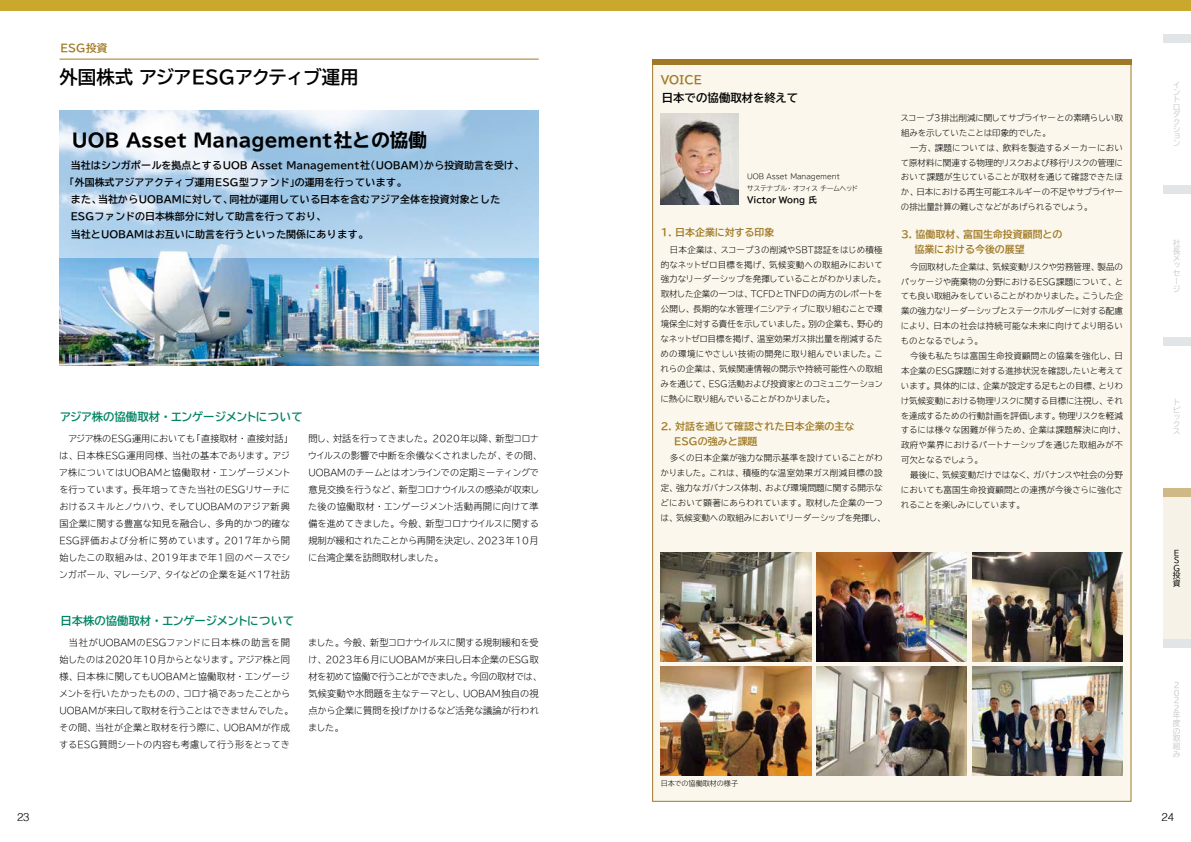
<style>
.page{position:relative;width:1191px;height:842px;background:#fff}
.page>*{position:absolute;margin:0;border:0;box-sizing:border-box;transform-origin:0 0}
.t1{font:700 expanded 18.4px "TBUD Go Std";color:#000}
.t2{font:700 18.4px "TBUD Go Std";color:#000}
.t3{font:700 11.3px "TBUD Go Std";color:#008463}
.t4{font:700 11.3px "TBUD Go Std";color:#000}
.t5{font:700 11.3px "TBUD Go Std";color:#9f7925}
.t6{font:300 11.3px "Helvetica";color:#000}
.t7{font:700 10.6px "TBUD Go Std";color:#9f7925}
.t8{font:700 9.9px "TBUD Go Std";color:#000}
.t9{font:700 9.9px/14.9px "TBUD Go Std";color:#9f7925}
.t10{font:300 9.2px/17px "TBUD Go Std Super";color:#000}
.t11{font:300 8.5px/14.9px "TBUD Go Std Super";color:#000}
.t12{font:700 8.5px "TBUD Go Std";color:#000}
.t13{font:7.8px/7.6px "TBUD Go Std";color:#c9caca}
.t14{font:7.8px/7.6px "TBUD Go Std";color:#000}
.t15{font:300 7.1px/11.3px "TBUD Go Std Super";color:#000}
</style>
<div class="page">
<div style="left:1162px;top:488px;width:29px;height:151px;background:#f6f2e8"></div>
<div style="left:1162px;top:34px;width:29px;height:9px;background:#e1e5e8"></div>
<div style="left:1162px;top:185px;width:29px;height:9px;background:#e1e5e8"></div>
<div style="left:1162px;top:337px;width:29px;height:8px;background:#e1e5e8"></div>
<div style="left:1162px;top:488px;width:29px;height:9px;background:#cfb987"></div>
<div style="left:1162px;top:639px;width:29px;height:9px;background:#e1e5e8"></div>
<div style="left:0;top:0;width:1191px;height:11px;background:#caa72d"></div>
<div style="left:652px;top:60px;width:479px;height:742px;background:#fbf7ec;border:1px solid #9f7925"></div>
<img style="left:60px;top:258px;width:478px;height:108px">
<svg style="left:59px;top:111px;width:480px;height:147px;background:#b5d3ec"></svg>
<hr style="left:60px;top:59px;width:479px;height:1px;background:#9f7925">
<img style="left:660px;top:113px;width:78px;height:91px">
<div style="left:652px;top:60px;width:479px;height:5px;background:#9f7925"></div>
<img style="left:660px;top:553px;width:151px;height:108px">
<img style="left:660px;top:667px;width:151px;height:108px">
<img style="left:816px;top:553px;width:151px;height:108px">
<img style="left:816px;top:667px;width:151px;height:108px">
<img style="left:972px;top:553px;width:151px;height:108px">
<img style="left:972px;top:667px;width:151px;height:108px">
<p class="t7" style="left:61px;top:39px;width:48px">ESG投資</p>
<h1 class="t2" style="left:60px;top:62px;width:301px">外国株式 アジアESGアクティブ運用</h1>
<h1 class="t1" style="left:72px;top:129px;width:356px">UOB Asset Management社との協働</h1>
<p class="t8" style="left:71px;top:158px;width:455px">当社はシンガポールを拠点とするUOB Asset Management社（UOBAM）から投資助言を受け、</p>
<p class="t8" style="left:64px;top:175px;width:344px">「外国株式アジアアクティブ運用ESG型ファンド」の運用を行っています。</p>
<p class="t8" style="left:71px;top:192px;width:431px">また、当社からUOBAMに対して、同社が運用している日本を含むアジア全体を投資対象とした</p>
<p class="t8" style="left:71px;top:209px;width:257px">ESGファンドの日本株部分に対して助言を行っており、</p>
<p class="t8" style="left:71px;top:226px;width:299px">当社とUOBAMはお互いに助言を行うといった関係にあります。</p>
<h2 class="t3" style="left:60px;top:408px;width:244px">アジア株の協働取材・エンゲージメントについて</h2>
<p class="t10" style="left:59px;top:429px;width:236px;text-indent:9px">アジア株のESG運用においても「直接取材・直接対話」は、日本株ESG運用同様、当社の基本であります。アジア株についてはUOBAMと協働取材・エンゲージメントを行っています。長年培ってきた当社のESGリサーチにおけるスキルとノウハウ、そしてUOBAMのアジア新興国企業に関する豊富な知見を融合し、多角的かつ的確な<br>ESG評価および分析に努めています。2017年から開始したこの取組みは、2019年まで年1回のペースでシンガポール、マレーシア、タイなどの企業を延べ17社訪</p>
<h2 class="t3" style="left:61px;top:612px;width:235px">日本株の協働取材・エンゲージメントについて</h2>
<p class="t10" style="left:59px;top:634px;width:236px;text-indent:10px">当社がUOBAMのESGファンドに日本株の助言を開始したのは2020年10月からとなります。アジア株と同様、日本株に関してもUOBAMと協働取材・エンゲージメントを行いたかったものの、コロナ禍であったことから<br>UOBAMが来日して取材を行うことはできませんでした。その間、当社が企業と取材を行う際に、UOBAMが作成するＥＳＧ質問シートの内容も考慮して行う形をとってき</p>
<p class="t10" style="left:308px;top:429px;width:236px">問し、対話を行ってきました。2020年以降、新型コロナウイルスの影響で中断を余儀なくされましたが、その間、<br>UOBAMのチームとはオンラインでの定期ミーティングで意見交換を行うなど、新型コロナウイルスの感染が収束した後の協働取材・エンゲージメント活動再開に向けて準備を進めてきました。今般、新型コロナウイルスに関する規制が緩和されたことから再開を決定し、2023年10月に台湾企業を訪問取材しました。</p>
<p class="t10" style="left:308px;top:634px;width:236px">ました。今般、新型コロナウイルスに関する規制緩和を受け、2023年6月にUOBAMが来日し日本企業のESG取材を初めて協働で行うことができました。今回の取材では、気候変動や水問題を主なテーマとし、UOBAM独自の視点から企業に質問を投げかけるなど活発な議論が行われました。</p>
<h2 class="t5" style="left:660px;top:70px;width:43px">VOICE</h2>
<h2 class="t4" style="left:661px;top:89px;width:138px">日本での協働取材を終えて</h2>
<p class="t15" style="left:747px;top:171px;width:113px">UOB Asset Management<br>サステナブル・オフィス チームヘッド</p>
<p class="t12" style="left:747px;top:193px;width:71px">Victor Wong 氏</p>
<p class="t9" style="left:660px;top:225px;width:115px">1. 日本企業に対する印象</p>
<p class="t11" style="left:660px;top:242px;width:227px;text-indent:9px">日本企業は、スコープ3の削減やSBT認証をはじめ積極的なネットゼロ目標を掲げ、気候変動への取組みにおいて強力なリーダーシップを発揮していることがわかりました。取材した企業の一つは、TCFDとTNFDの両方のレポートを公開し、長期的な水管理イニシアティブに取り組むことで環境保全に対する責任を示していました。別の企業も、野心的なネットゼロ目標を掲げ、温室効果ガス排出量を削減するための環境にやさしい技術の開発に取り組んでいました。これらの企業は、気候関連情報の開示や持続可能性への取組みを通じて、ESG活動および投資家とのコミュニケーションに熱心に取り組んでいることがわかりました。</p>
<p class="t9" style="left:674px;top:419px;width:182px;text-indent:-13px">2. 対話を通じて確認された日本企業の主な<br>ESGの強みと課題</p>
<p class="t11" style="left:660px;top:450px;width:227px;text-indent:9px">多くの日本企業が強力な開示基準を設けていることがわかりました。これは、積極的な温室効果ガス削減目標の設定、強力なガバナンス体制、および環境問題に関する開示などにおいて顕著にあらわれています。取材した企業の一つは、気候変動への取組みにおいてリーダーシップを発揮し、</p>
<p class="t11" style="left:900px;top:110px;width:224px">スコープ3排出削減に関してサプライヤーとの素晴らしい取組みを示していたことは印象的でした。</p>
<p class="t11" style="left:900px;top:140px;width:224px;text-align:justify;text-indent:10px">一方、課題については、飲料を製造するメーカーにおいて原材料に関連する物理的リスクおよび移行リスクの管理において課題が生じていることが取材を通じて確認できたほか、日本における再生可能エネルギーの不足やサプライヤーの排出量計算の難しさなどがあげられるでしょう。</p>
<p class="t9" style="left:901px;top:227px;width:163px">3. 協働取材、富国生命投資顧問との　 協業における今後の展望</p>
<p class="t11" style="left:900px;top:259px;width:224px;text-align:justify;text-indent:10px">今回取材した企業は、気候変動リスクや労務管理、製品のパッケージや廃棄物の分野におけるESG課題について、とても良い取組みをしていることがわかりました。こうした企業の強力なリーダーシップとステークホルダーに対する配慮により、日本の社会は持続可能な未来に向けてより明るいものとなるでしょう。</p>
<p class="t11" style="left:900px;top:348px;width:227px;text-indent:10px">今後も私たちは富国生命投資顧問との協業を強化し、日本企業のESG課題に対する進捗状況を確認したいと考えています。具体的には、企業が設定する足もとの目標、とりわけ気候変動における物理リスクに関する目標に注視し、それを達成するための行動計画を評価します。物理リスクを軽減するには様々な困難が伴うため、企業は課題解決に向け、政府や業界におけるパートナーシップを通じた取組みが不可欠となるでしょう。</p>
<p class="t11" style="left:900px;top:467px;width:224px;text-align:justify;text-indent:9px">最後に、気候変動だけではなく、ガバナンスや社会の分野においても富国生命投資顧問との連携が今後さらに強化されることを楽しみにしています。</p>
<p class="t15" style="left:660px;top:777px;width:79px">日本での協働取材の様子</p>
<p class="t13" style="left:1172px;top:81px;width:9px;line-height:7.3px">イントロダクション</p>
<p class="t13" style="left:1172px;top:239px;width:9px">社長メッセージ</p>
<p class="t13" style="left:1172px;top:398px;width:9px">トピックス</p>
<p class="t14" style="left:1172px;top:549px;width:9px">Ｅ<br>Ｓ<br>Ｇ投資</p>
<p class="t13" style="left:1172px;top:681px;width:9px">２<br>０<br>２<br>２年度の取組み</p>
<h2 class="t6" style="left:17px;top:807px;width:14px">23</h2>
<h2 class="t6" style="left:1161px;top:807px;width:14px">24</h2>
</div>
